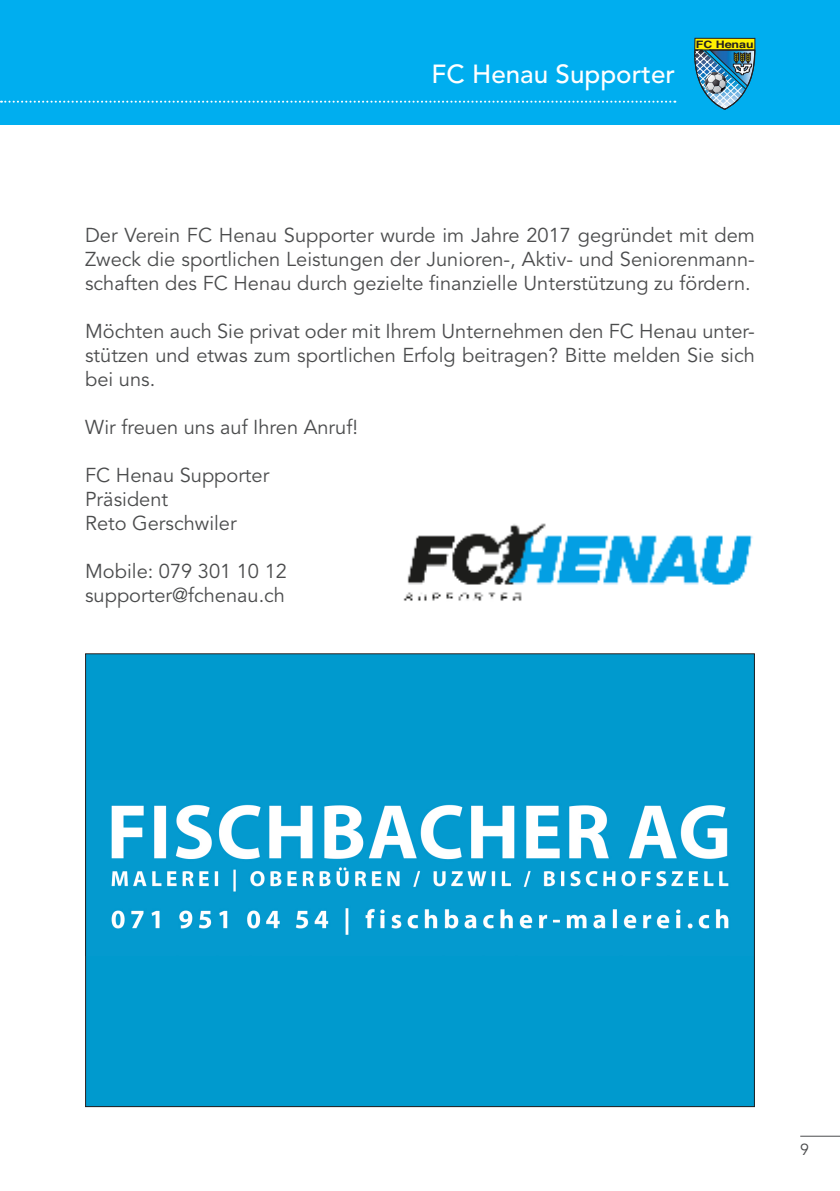
<style>
.page{position:relative;width:840px;height:1191px;background:#fff}
.page>*{position:absolute;margin:0;border:0;box-sizing:border-box;transform-origin:0 0}
.t1{font:500 26px "Avenir LT Std";color:#fff}
.t2{font:20px/24px "Avenir LT Std";color:#4b4c4d;text-align:justify}
.t3{font:16px "Avenir LT Std";color:#4b4c4d}
.t4{font:700 10.2px "Helvetica";color:#231f20;scale:1.22 1}
</style>
<div class="page">
<div style="left:0;top:0;width:839px;height:125px;background:#00aeef"></div>
<img style="left:694px;top:38px;width:61px;height:72px">
<svg style="left:1px;top:101px;width:674px;height:2px"></svg>
<div style="left:85px;top:654px;width:669px;height:452px;background:#009ace"></div>
<img style="left:111px;top:804px;width:618px;height:131px">
<img style="left:403px;top:523px;width:350px;height:78px">
<hr style="left:799px;top:1135px;width:40px;height:1px;background:#4b4c4d">
<h1 class="t1" style="left:431px;top:59px;width:245px">FC Henau Supporter</h1>
<p class="t4" style="left:695px;top:36px;width:49px">FC Henau</p>
<p class="t2" style="left:85px;top:224px;width:670px">Der Verein FC Henau Supporter wurde im Jahre 2017 gegründet mit dem Zweck die sportlichen Leistungen der Junioren-, Aktiv- und Seniorenmann&shy;schaften des FC Henau durch gezielte finanzielle Unterstützung zu fördern.</p>
<p class="t2" style="left:85px;top:320px;width:670px">Möchten auch Sie privat oder mit Ihrem Unternehmen den FC Henau unter&shy;stützen und etwas zum sportlichen Erfolg beitragen? Bitte melden Sie sich bei uns.</p>
<p class="t2" style="left:85px;top:416px;width:274px">Wir freuen uns auf Ihren Anruf!</p>
<p class="t2" style="left:85px;top:464px;width:186px;text-align:left">FC Henau Supporter<br>Präsident<br>Reto Gerschwiler</p>
<p class="t2" style="left:85px;top:560px;width:203px">Mobile: 079 301 10 12 supporter@fchenau.ch</p>
<p class="t3" style="left:799px;top:1140px;width:10px">9</p>
</div>
